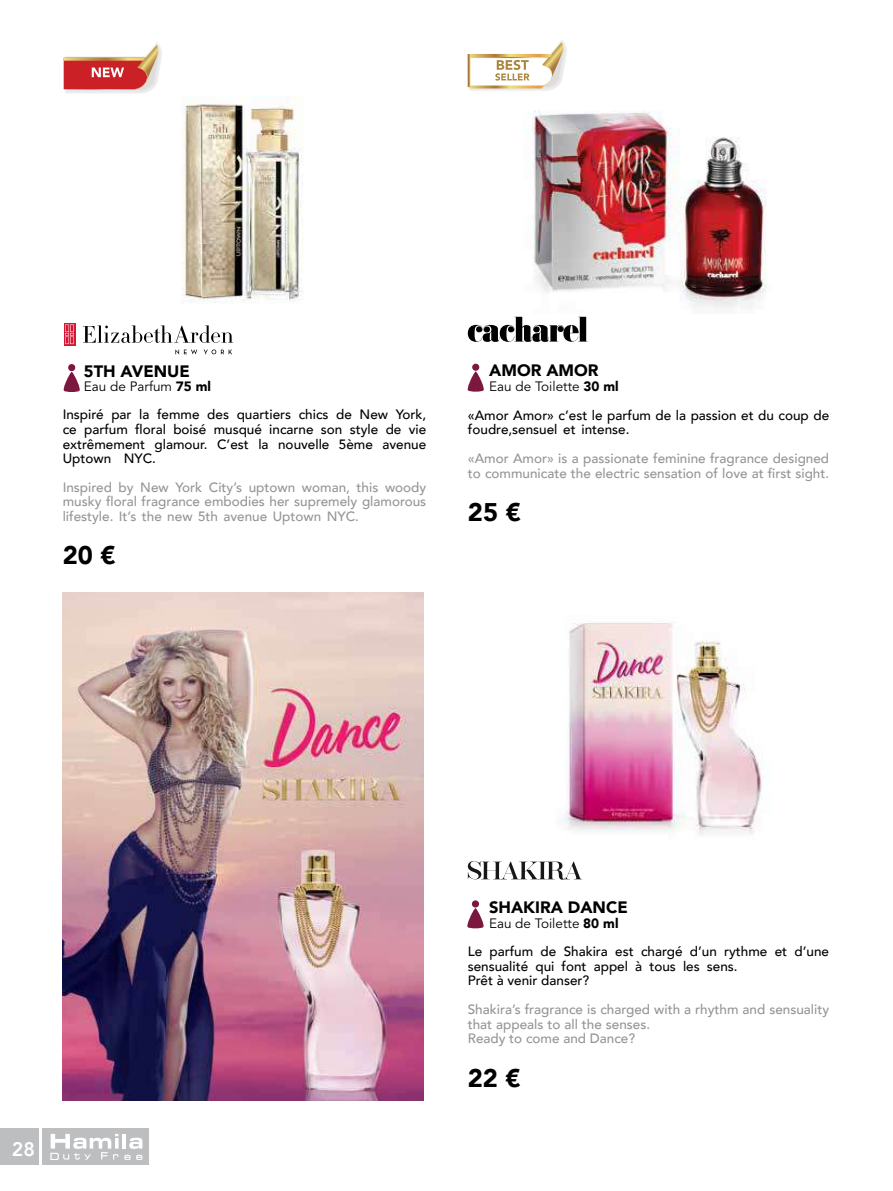
<style>
.page{position:relative;width:893px;height:1191px;background:#fff}
.page>*{position:absolute;margin:0;border:0;box-sizing:border-box;transform-origin:0 0}
.t1{font:900 25.5px "Avenir";color:#000}
.t2{font:800 19.5px "Avenir";color:#fff}
.t3{font:900 16.5px "Avenir";color:#000}
.t4{font:500 13.5px/28.5px "Avenir";color:#000}
.t5{font:500 13.5px/14.5px "Avenir";color:#939598}
.s1{font-weight:400}
.s2{font-weight:900}
</style>
<div class="page">
<div style="left:43px;top:1128px;width:106px;height:37px;background:#bcbec0"></div>
<div style="left:0;top:1128px;width:38px;height:37px;background:#bcbec0"></div>
<svg style="left:50px;top:1134px;width:92px;height:25px"></svg>
<img style="left:63px;top:592px;width:361px;height:508px">
<img style="left:564px;top:623px;width:199px;height:212px">
<svg style="left:468px;top:861px;width:113px;height:18px"></svg>
<div style="left:472px;top:900px;width:7px;height:7px;background:#7c183f;border-radius:50%"></div>
<svg style="left:467px;top:908px;width:17px;height:20px"></svg>
<svg style="left:64px;top:42px;width:98px;height:51px"></svg>
<div style="left:68px;top:364px;width:7px;height:7px;background:#7c183f;border-radius:50%"></div>
<svg style="left:63px;top:372px;width:17px;height:20px"></svg>
<svg style="left:83px;top:325px;width:150px;height:18px"></svg>
<svg style="left:175px;top:349px;width:22px;height:5px"></svg>
<svg style="left:204px;top:349px;width:28px;height:5px"></svg>
<div style="left:64px;top:323px;width:11px;height:22px;background:#d71635"></div>
<svg style="left:65px;top:324px;width:9px;height:20px"></svg>
<img style="left:181px;top:96px;width:122px;height:208px">
<svg style="left:468px;top:317px;width:120px;height:25px"></svg>
<img style="left:532px;top:110px;width:235px;height:198px">
<svg style="left:469px;top:40px;width:98px;height:51px"></svg>
<svg style="left:467px;top:54px;width:3px;height:33px"></svg>
<div style="left:472px;top:364px;width:7px;height:7px;background:#7c183f;border-radius:50%"></div>
<svg style="left:467px;top:371px;width:17px;height:20px"></svg>
<p class="t3" style="left:84px;top:357px;width:107px">5TH AVENUE</p>
<p class="t4" style="left:63px;top:371px;width:365px;text-indent:21px"><span class="s1">Eau de Parfum</span> <span class="s2">75 ml<br></span>Inspiré par la femme des quartiers chics de New York,</p>
<p class="t4" style="left:63px;top:421px;width:365px;line-height:14.5px;text-align:justify">ce parfum floral boisé musqué incarne son style de vie extrêmement glamour. C’est la nouvelle 5ème avenue Uptown NYC.</p>
<p class="t5" style="left:63px;top:479px;width:365px;text-align:justify">Inspired by New York City’s uptown woman, this woody musky floral fragrance embodies her supremely glamorous lifestyle. It’s the new 5th avenue Uptown NYC.</p>
<h1 class="t1" style="left:63px;top:533px;width:54px">20 €</h1>
<p class="t3" style="left:489px;top:356px;width:111px">AMOR AMOR</p>
<p class="t4" style="left:468px;top:372px;width:363px;text-indent:21px"><span class="s1">Eau de Toilette</span> <span class="s2">30 ml<br></span>«Amor Amor» c’est le parfum de la passion et du coup de</p>
<p class="t4" style="left:468px;top:415px;width:163px">foudre,sensuel et intense.</p>
<p class="t5" style="left:468px;top:450px;width:363px">«Amor Amor» is a passionate feminine fragrance designed to communicate the electric sensation of love at first sight.</p>
<h1 class="t1" style="left:468px;top:490px;width:54px">25 €</h1>
<h2 class="t2" style="left:12px;top:1134px;width:25px">28</h2>
<p class="t3" style="left:489px;top:893px;width:140px">SHAKIRA DANCE</p>
<p class="t4" style="left:468px;top:908px;width:363px;text-indent:21px"><span class="s1">Eau de Toilette</span> <span class="s2">80 ml<br></span>Le parfum de Shakira est chargé d’un rythme et d’une</p>
<p class="t4" style="left:468px;top:958px;width:271px;line-height:14.5px">sensualité qui font appel à tous les sens.<br>Prêt à venir danser?</p>
<p class="t5" style="left:468px;top:1001px;width:363px">Shakira’s fragrance is charged with a rhythm and sensuality that appeals to all the senses.<br>Ready to come and Dance?</p>
<h1 class="t1" style="left:468px;top:1055px;width:54px">22 €</h1>
</div>
